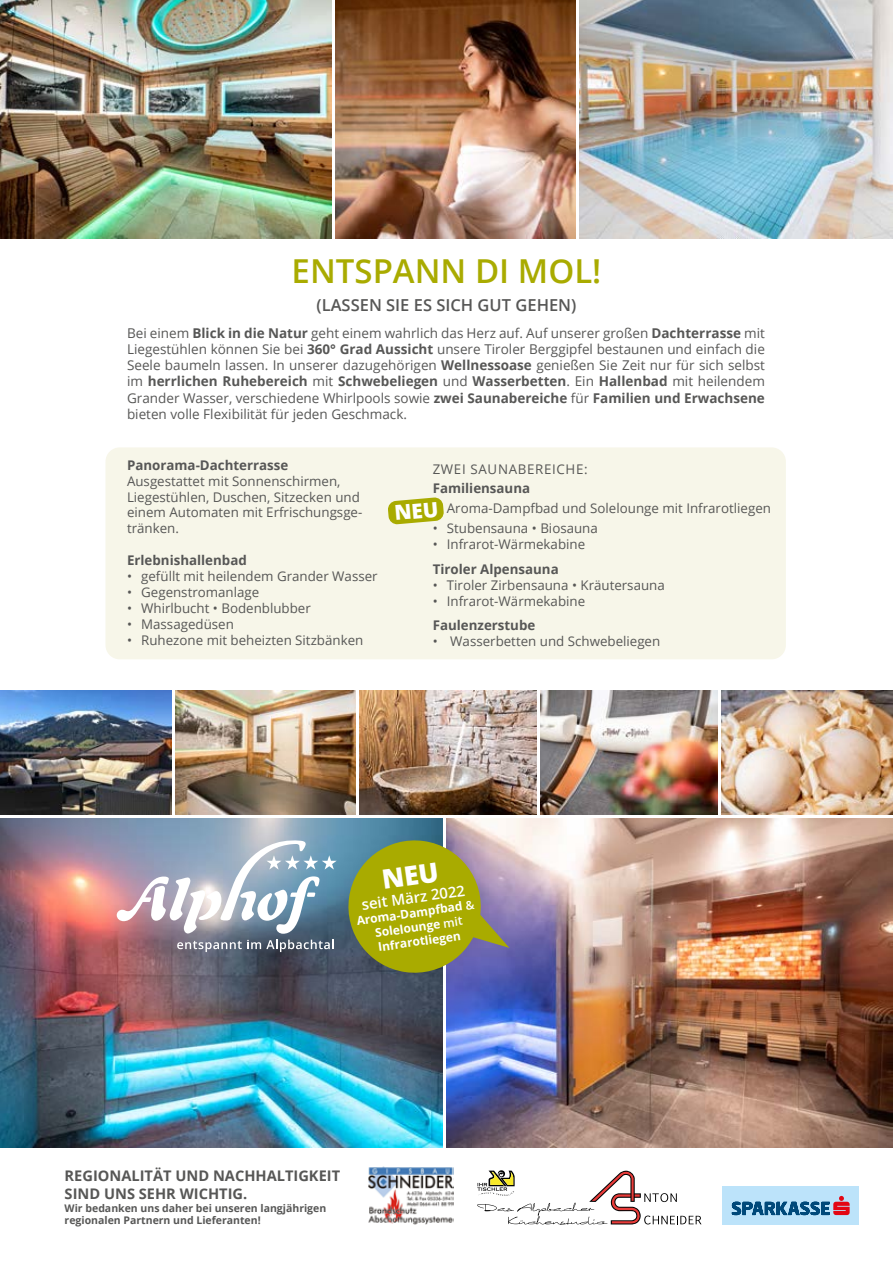
<style>
.page{position:relative;width:893px;height:1263px;background:#fff}
.page>*{position:absolute;margin:0;border:0;box-sizing:border-box;transform-origin:0 0}
.t1{font:600 33px "Open Sans";color:#a9ab00}
.t2{font:600 16.5px "Open Sans";color:#575756}
.t3{font:600 15px "Open Sans";color:#fff}
.t4{font:700 14.7px/17.5px "Open Sans";color:#575756}
.t5{font:13.5px/16.2px "Open Sans";color:#575756;text-align:justify}
.t6{font:13.35px/16px "Open Sans";color:#575756}
.t7{font:700 13.35px "Open Sans";color:#575756}
.t8{font:13.35px "Open Sans";letter-spacing:.05em;color:#575756}
.t9{font:700 12px/14.4px "Open Sans";color:#fff;text-align:center}
.t10{font:700 10.5px/12.6px "Open Sans";color:#575756}
.s1{font-weight:700}
.s2{font-weight:600}
</style>
<div class="page">
<div style="left:105px;top:447px;width:681px;height:212px;background:#f7f6e9;border-radius:14px"></div>
<img style="left:0;top:819px;width:442px;height:328px">
<img style="left:446px;top:819px;width:447px;height:328px">
<img style="left:336px;top:0;width:239px;height:238px">
<img style="left:580px;top:0;width:313px;height:238px">
<img style="left:0;top:0;width:331px;height:238px">
<img style="left:0;top:691px;width:171px;height:123px">
<img style="left:722px;top:691px;width:171px;height:123px">
<img style="left:360px;top:691px;width:177px;height:123px">
<img style="left:541px;top:691px;width:177px;height:123px">
<img style="left:175px;top:691px;width:181px;height:123px">
<svg style="left:117px;top:839px;width:220px;height:95px"></svg>
<svg style="left:177px;top:940px;width:157px;height:12px;background:#7b828f"></svg>
<div style="left:722px;top:1186px;width:137px;height:39px;background:#bce3fa"></div>
<svg style="left:732px;top:1196px;width:118px;height:19px"></svg>
<img style="left:368px;top:1166px;width:86px;height:59px">
<svg style="left:477px;top:1170px;width:224px;height:55px"></svg>
<svg style="left:388px;top:497px;width:56px;height:28px"></svg>
<svg style="left:344px;top:836px;width:165px;height:141px;background:#95993f"></svg>
<h1 class="t1" style="left:292px;top:248px;width:311px">ENTSPANN DI MOL!</h1>
<p class="t2" style="left:317px;top:294px;width:261px">(LASSEN SIE ES SICH GUT GEHEN)</p>
<p class="t5" style="left:127px;top:324px;width:639px">Bei einem <span class="s1">Blick in die Natur</span> geht einem wahrlich das Herz auf. Auf unserer großen <span class="s1">Dachterrasse</span> mit Liegestühlen können Sie bei <span class="s1">360° Grad Aussicht</span> unsere Tiroler Berggipfel bestaunen und einfach die Seele baumeln lassen. In unserer dazugehörigen <span class="s1">Wellnessoase</span> genießen Sie Zeit nur für sich selbst im <span class="s1">herrlichen Ruhebereich</span> mit <span class="s1">Schwebeliegen</span> und <span class="s1">Wasserbetten</span>. Ein <span class="s1">Hallenbad</span> mit heilendem Grander Wasser, verschiedene Whirlpools sowie <span class="s1">zwei Saunabereiche</span> für <span class="s1">Familien und Erwachsene </span>bieten volle Flexibilität für jeden Geschmack.</p>
<p class="t7" style="left:127px;top:455px;width:163px">Panorama-Dachterrasse</p>
<p class="t6" style="left:127px;top:472px;width:237px">Ausgestattet mit Sonnenschirmen,<br>Liegestühlen, Duschen, Sitzecken und einem Automaten mit Erfrischungsge&shy;tränken.</p>
<p class="t7" style="left:127px;top:551px;width:121px">Erlebnishallenbad</p>
<p class="t6" style="left:127px;top:568px;width:252px">• gefüllt mit heilendem Grander Wasser</p>
<p class="t6" style="left:127px;top:584px;width:134px">• Gegenstromanlage</p>
<p class="t6" style="left:127px;top:600px;width:185px">• Whirlbucht • Bodenblubber</p>
<p class="t6" style="left:127px;top:616px;width:108px">• Massagedüsen</p>
<p class="t6" style="left:127px;top:632px;width:238px">• Ruhezone mit beheizten Sitzbänken</p>
<p class="t8" style="left:433px;top:460px;width:157px">ZWEI SAUNABEREICHE:</p>
<p class="t7" style="left:433px;top:479px;width:99px">Familiensauna</p>
<p class="t6" style="left:433px;top:500px;width:340px">• Aroma-Dampfbad und Solelounge mit Infrarotliegen</p>
<p class="t6" style="left:433px;top:520px;width:167px">• Stubensauna • Biosauna</p>
<p class="t6" style="left:433px;top:536px;width:154px">• Infrarot-Wärmekabine</p>
<p class="t7" style="left:433px;top:559px;width:128px">Tiroler Alpensauna</p>
<p class="t6" style="left:433px;top:576px;width:234px">• Tiroler Zirbensauna • Kräutersauna</p>
<p class="t6" style="left:433px;top:592px;width:154px">• Infrarot-Wärmekabine</p>
<p class="t7" style="left:433px;top:616px;width:104px">Faulenzerstube</p>
<p class="t6" style="left:433px;top:633px;width:229px">• Wasserbetten und Schwebeliegen</p>
<p class="t3" style="left:360px;top:894px;width:106px;rotate:-8deg">seit März 2022</p>
<p class="t9" style="left:356px;top:913px;width:120px;rotate:-8deg">Aroma-Dampfbad <span class="s2">&amp;<br></span>Solelounge <span class="s2">mit<br></span>Infrarotliegen</p>
<p class="t4" style="left:65px;top:1167px;width:277px">REGIONALITÄT UND NACHHALTIGKEIT<br>SIND UNS SEHR WICHTIG.</p>
<p class="t10" style="left:65px;top:1201px;width:263px">Wir bedanken uns daher bei unseren langjährigen regionalen Partnern und Lieferanten!</p>
</div>
